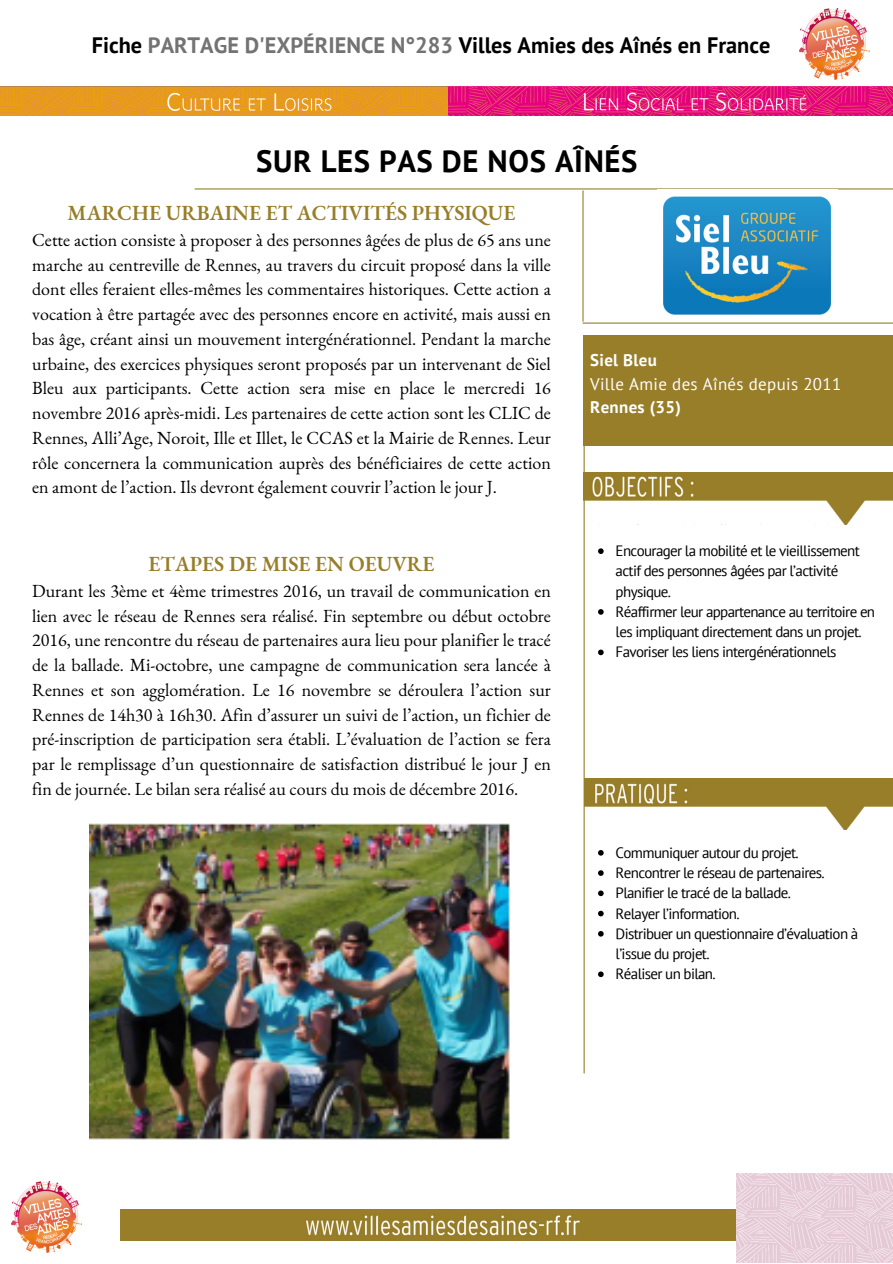
<style>
.page{position:relative;width:893px;height:1264px;background:#fff}
.page>*{position:absolute;margin:0;border:0;box-sizing:border-box;transform-origin:0 0}
.t1{font:700 30.75px "PT Sans";letter-spacing:.02em;color:#000}
.t2{font:700 22.35px "PT Sans";color:#000}
.t3{font:600 21px "EB Garamond";color:#987e28}
.t4{font:18px/24.8px "EB Garamond";color:#000;text-align:justify}
.t5{font:16.95px "PT Sans";letter-spacing:.02em;color:#fff}
.t6{font:700 16.95px "PT Sans";letter-spacing:.02em;color:#fff}
.t7{font:15px/20.2px "PT Sans";letter-spacing:-.045em;color:#000}
.s1{color:#737373}
</style>
<div class="page">
<hr style="left:583px;top:408px;width:1px;height:665px;background:#987e28">
<img style="left:120px;top:1209px;width:616px;height:31px">
<img style="left:736px;top:1173px;width:156px;height:89px">
<img style="left:584px;top:778px;width:308px;height:51px">
<img style="left:583px;top:473px;width:309px;height:51px">
<div style="left:583px;top:336px;width:309px;height:110px;background:#987e28"></div>
<hr style="left:195px;top:188px;width:697px;height:1px;background:#987e28">
<hr style="left:582px;top:191px;width:1px;height:130px;background:#987e28">
<hr style="left:583px;top:322px;width:309px;height:2px;background:#987e28">
<img style="left:12px;top:1181px;width:69px;height:71px">
<img style="left:1px;top:86px;width:891px;height:29px">
<img style="left:799px;top:9px;width:70px;height:70px">
<img style="left:89px;top:823px;width:421px;height:317px">
<img style="left:663px;top:196px;width:169px;height:119px">
<svg style="left:598px;top:548px;width:5px;height:6px"></svg>
<svg style="left:598px;top:609px;width:5px;height:5px"></svg>
<svg style="left:598px;top:649px;width:5px;height:6px"></svg>
<svg style="left:598px;top:850px;width:5px;height:5px"></svg>
<svg style="left:598px;top:870px;width:5px;height:5px"></svg>
<svg style="left:598px;top:890px;width:5px;height:6px"></svg>
<svg style="left:598px;top:910px;width:5px;height:6px"></svg>
<svg style="left:598px;top:931px;width:5px;height:5px"></svg>
<svg style="left:598px;top:971px;width:5px;height:6px"></svg>
<p class="t2" style="left:92px;top:31px;width:680px">Fiche <span class="s1">PARTAGE D'EXPÉRIENCE N°283</span> Villes Amies des Aînés en France</p>
<p class="t1" style="left:256px;top:141px;width:383px">SUR LES PAS DE NOS AÎNÉS</p>
<p class="t3" style="left:68px;top:199px;width:449px">MARCHE URBAINE ET ACTIVITÉS PHYSIQUE</p>
<p class="t4" style="left:32px;top:227px;width:520px">Cette action consiste à proposer à des personnes âgées de plus de 65 ans une marche au centreville de Rennes, au travers du circuit proposé dans la ville dont elles feraient elles-mêmes les commentaires historiques. Cette action a vocation à être partagée avec des personnes encore en activité, mais aussi en bas âge, créant ainsi un mouvement intergénérationnel. Pendant la marche urbaine, des exercices physiques seront proposés par un intervenant de Siel Bleu aux participants. Cette action sera mise en place le mercredi 16 novembre 2016 après-midi. Les partenaires de cette action sont les CLIC de Rennes, Alli’Age, Noroit, Ille et Illet, le CCAS et la Mairie de Rennes. Leur rôle concernera la communication auprès des bénéficiaires de cette action en amont de l’action. Ils devront également couvrir l’action le jour J.</p>
<p class="t3" style="left:149px;top:550px;width:287px">ETAPES DE MISE EN OEUVRE</p>
<p class="t4" style="left:32px;top:578px;width:520px">Durant les 3ème et 4ème trimestres 2016, un travail de communication en lien avec le réseau de Rennes sera réalisé. Fin septembre ou début octobre 2016, une rencontre du réseau de partenaires aura lieu pour planifier le tracé de la ballade. Mi-octobre, une campagne de communication sera lancée à Rennes et son agglomération. Le 16 novembre se déroulera l’action sur Rennes de 14h30 à 16h30. Afin d’assurer un suivi de l’action, un fichier de pré-inscription de participation sera établi. L’évaluation de l’action se fera par le remplissage d’un questionnaire de satisfaction distribué le jour J en fin de journée. Le bilan sera réalisé au cours du mois de décembre 2016.</p>
<p class="t6" style="left:590px;top:349px;width:68px">Siel Bleu</p>
<p class="t5" style="left:590px;top:372px;width:252px">Ville Amie des Aînés depuis 2011</p>
<p class="t6" style="left:590px;top:396px;width:92px">Rennes (35)</p>
<p class="t7" style="left:615px;top:540px;width:246px">Encourager la mobilité et le vieillissement actif des personnes âgées par l’activité physique.</p>
<p class="t7" style="left:615px;top:601px;width:261px">Réaffirmer leur appartenance au territoire en les impliquant directement dans un projet.</p>
<p class="t7" style="left:615px;top:641px;width:222px">Favoriser les liens intergénérationnels</p>
<p class="t7" style="left:615px;top:842px;width:185px">Communiquer autour du projet.</p>
<p class="t7" style="left:615px;top:862px;width:210px">Rencontrer le réseau de partenaires.</p>
<p class="t7" style="left:615px;top:882px;width:177px">Planifier le tracé de la ballade.</p>
<p class="t7" style="left:615px;top:902px;width:125px">Relayer l’information.</p>
<p class="t7" style="left:615px;top:923px;width:244px">Distribuer un questionnaire d’évaluation à l’issue du projet.</p>
<p class="t7" style="left:615px;top:963px;width:101px">Réaliser un bilan.</p>
</div>
